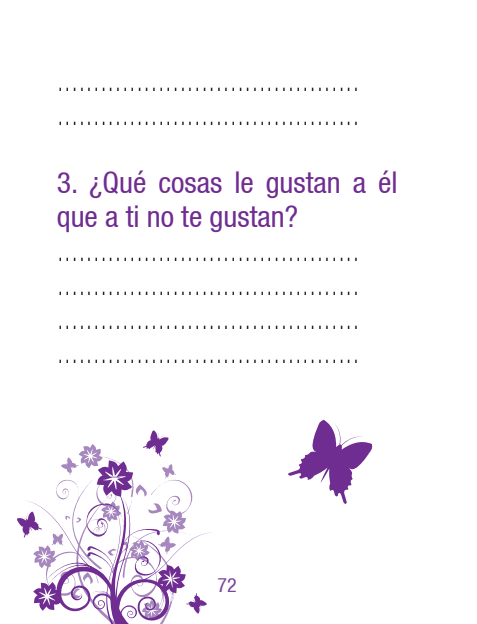
<style>
.page{position:relative;width:477px;height:624px;background:#fff}
.page>*{position:absolute;margin:0;border:0;box-sizing:border-box;transform-origin:0 0}
.t1{font:100 condensed 30px/34px "Helvetica 37";color:#000}
.t2{font:condensed 30px/34px "Helvetica 57";color:#6f2c91}
.t3{font:condensed 20px "Helvetica 57";color:#78489d}
</style>
<div class="page">
<svg style="left:17px;top:430px;width:195px;height:194px"></svg>
<svg style="left:288px;top:420px;width:84px;height:84px"></svg>
<p class="t1" style="left:57px;top:63px;width:304px">.......................................... ..........................................</p>
<p class="t2" style="left:57px;top:165px;width:342px">3. ¿Qué cosas le gustan a él que a ti no te gustan?</p>
<p class="t1" style="left:57px;top:233px;width:304px;text-align:justify">.......................................... .......................................... .......................................... ..........................................</p>
<p class="t3" style="left:217px;top:573px;width:21px">72</p>
</div>
